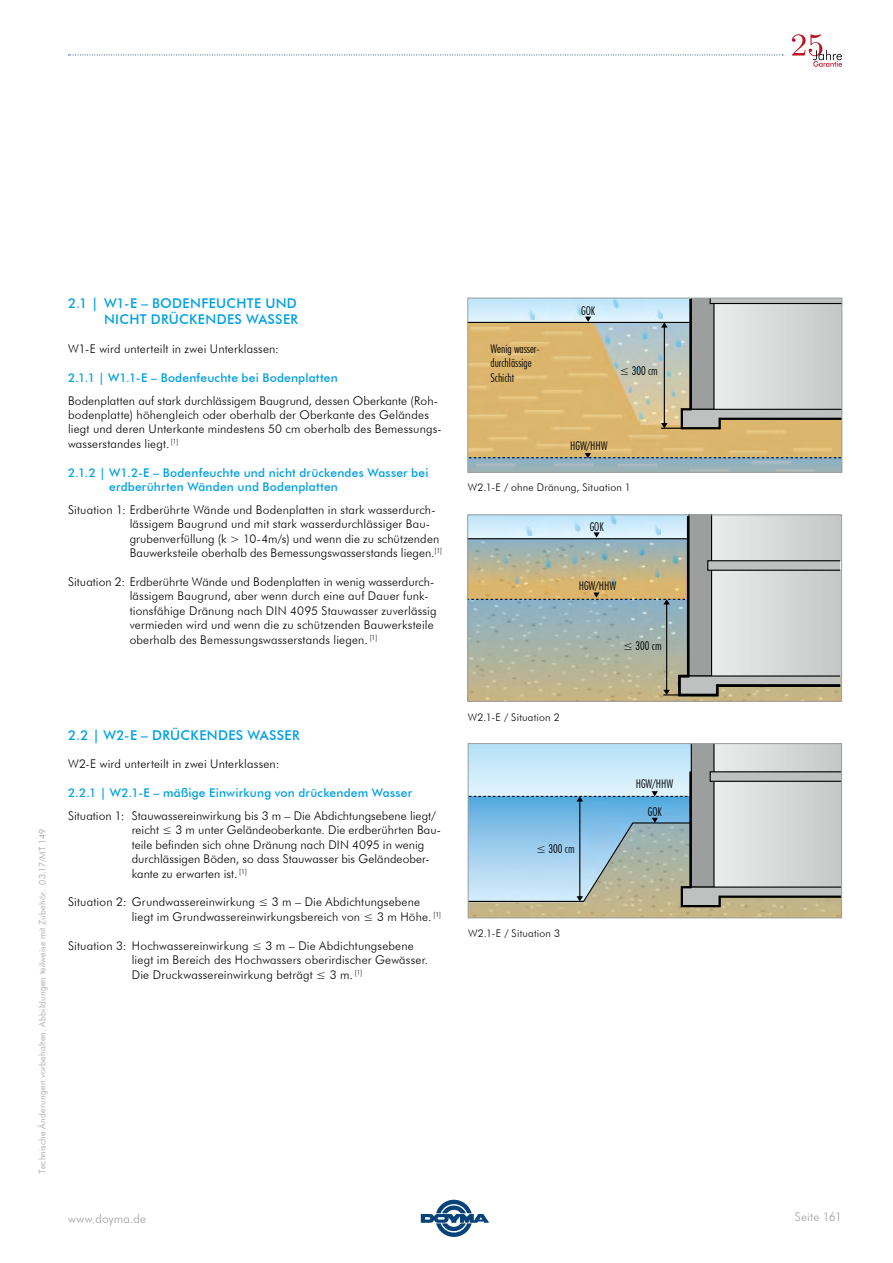
<style>
.page{position:relative;width:893px;height:1263px;background:#fff}
.page>*{position:absolute;margin:0;border:0;box-sizing:border-box;transform-origin:0 0}
.t1{font:500 13.5px/16.2px "Futura BT";letter-spacing:.02em;color:#00a1e0;text-align:right}
.t2{font:300 12px/14.4px "Futura BT";letter-spacing:.01em;color:#000}
.t3{font:500 12px/14.4px "Futura BT";letter-spacing:.015em;color:#00a1e0}
.t4{font:300 condensed 12px/14.4px "Futura BT";color:#000}
.t5{font:300 12px "Futura BT";letter-spacing:.015em;color:#9d9e9e}
.t6{font:300 10.5px "Futura BT";letter-spacing:.02em;color:#000}
.t7{font:300 9px "Futura BT";letter-spacing:.025em;color:#9d9e9e}
</style>
<div class="page">
<svg style="left:421px;top:1200px;width:68px;height:37px"></svg>
<svg style="left:68px;top:55px;width:715px;height:1px"></svg>
<svg style="left:792px;top:34px;width:50px;height:33px"></svg>
<img style="left:469px;top:458px;width:371px;height:13px">
<img style="left:476px;top:461px;width:364px;height:10px">
<img style="left:469px;top:328px;width:362px;height:125px">
<img style="left:512px;top:300px;width:73px;height:19px">
<hr style="left:468px;top:322px;width:223px;height:1px;background:#000">
<svg style="left:585px;top:300px;width:255px;height:130px"></svg>
<svg style="left:469px;top:453px;width:371px;height:5px"></svg>
<div style="left:467px;top:298px;width:375px;height:175px;border:1px solid #9d9e9e"></div>
<img style="left:469px;top:697px;width:371px;height:3px">
<svg style="left:469px;top:516px;width:371px;height:181px"></svg>
<div style="left:467px;top:514px;width:375px;height:188px;border:1px solid #9d9e9e"></div>
<svg style="left:470px;top:745px;width:370px;height:171px"></svg>
<div style="left:468px;top:743px;width:374px;height:175px;border:1px solid #9d9e9e"></div>
<p class="t1" style="left:68px;top:295px;width:232px">2.1 | W1-E – BODENFEUCHTE UND<br>NICHT DRÜCKENDES WASSER</p>
<p class="t2" style="left:68px;top:341px;width:212px">W1-E wird unterteilt in zwei Unterklassen:</p>
<p class="t3" style="left:68px;top:370px;width:271px">2.1.1 | W1.1-E – Bodenfeuchte bei Bodenplatten</p>
<p class="t2" style="left:68px;top:393px;width:375px">Bodenplatten auf stark durchlässigem Baugrund, dessen Oberkante (Roh&shy;bodenplatte) höhengleich oder oberhalb der Oberkante des Geländes liegt und deren Unterkante mindestens 50 cm oberhalb des Bemessungs&shy;wasserstandes liegt. <sup>[1]</sup></p>
<p class="t3" style="left:109px;top:465px;width:321px;text-indent:-41px">2.1.2 | W1.2-E – Bodenfeuchte und nicht drückendes Wasser bei erdberührten Wänden und Bodenplatten</p>
<p class="t2" style="left:130px;top:502px;width:314px;text-indent:-62px">Situation 1: Erdberührte Wände und Bodenplatten in stark wasserdurch&shy;lässigem Baugrund und mit stark wasserdurchlässiger Bau&shy;grubenverfüllung (k &gt; 10-4m/s) und wenn die zu schützenden Bauwerksteile oberhalb des Bemessungswasserstands liegen.<sup>[1]</sup></p>
<p class="t2" style="left:130px;top:574px;width:308px;text-indent:-62px">Situation 2: Erdberührte Wände und Bodenplatten in wenig wasserdurch&shy;lässigem Baugrund, aber wenn durch eine auf Dauer funk&shy;tionsfähige Dränung nach DIN 4095 Stauwasser zuverlässig vermieden wird und wenn die zu schützenden Bauwerksteile oberhalb des Bemessungswasserstands liegen. <sup>[1]</sup></p>
<p class="t7" style="left:37px;top:1174px;width:346px;rotate:-90deg">Technische Änderungen vorbehalten. Abbildungen teilweise mit Zubehör. 03.17/MT 149</p>
<p class="t1" style="left:68px;top:726px;width:233px">2.2 | W2-E – DRÜCKENDES WASSER</p>
<p class="t2" style="left:68px;top:757px;width:213px">W2-E wird unterteilt in zwei Unterklassen:</p>
<p class="t3" style="left:68px;top:786px;width:346px">2.2.1 | W2.1-E – mäßige Einwirkung von drückendem Wasser</p>
<p class="t2" style="left:132px;top:808px;width:311px;text-indent:-64px">Situation 1: Stauwassereinwirkung bis 3 m – Die Abdichtungsebene liegt/ reicht ≤ 3 m unter Geländeoberkante. Die erdberührten Bau&shy;teile befinden sich ohne Dränung nach DIN 4095 in wenig durchlässigen Böden, so dass Stauwasser bis Geländeober&shy;kante zu erwarten ist. <sup>[1]</sup></p>
<p class="t2" style="left:132px;top:895px;width:311px;text-indent:-64px">Situation 2: Grundwassereinwirkung ≤ 3 m – Die Abdichtungsebene liegt im Grundwassereinwirkungsbereich von ≤ 3 m Höhe. <sup>[1]</sup></p>
<p class="t2" style="left:132px;top:938px;width:298px;text-indent:-64px">Situation 3: Hochwassereinwirkung ≤ 3 m – Die Abdichtungsebene liegt im Bereich des Hochwassers oberirdischer Gewässer.<br>Die Druckwassereinwirkung beträgt ≤ 3 m. <sup>[1]</sup></p>
<p class="t5" style="left:68px;top:1211px;width:80px">www.doyma.de</p>
<p class="t4" style="left:490px;top:341px;width:51px">Wenig wasser&shy;durchlässige<br>Schicht</p>
<p class="t4" style="left:581px;top:304px;width:15px">GOK</p>
<p class="t4" style="left:619px;top:364px;width:40px">≤ 300 cm</p>
<p class="t4" style="left:570px;top:438px;width:39px">HGW/HHW</p>
<p class="t6" style="left:468px;top:481px;width:165px">W2.1-E / ohne Dränung, Situation 1</p>
<p class="t4" style="left:590px;top:520px;width:15px">GOK</p>
<p class="t4" style="left:579px;top:578px;width:39px">HGW/HHW</p>
<p class="t4" style="left:623px;top:639px;width:40px">≤ 300 cm</p>
<p class="t6" style="left:468px;top:711px;width:93px">W2.1-E / Situation 2</p>
<p class="t4" style="left:536px;top:841px;width:40px">≤ 300 cm</p>
<p class="t4" style="left:636px;top:777px;width:39px">HGW/HHW</p>
<p class="t4" style="left:648px;top:805px;width:15px">GOK</p>
<p class="t6" style="left:468px;top:927px;width:93px">W2.1-E / Situation 3</p>
<p class="t5" style="left:795px;top:1209px;width:49px">Seite 161</p>
</div>
